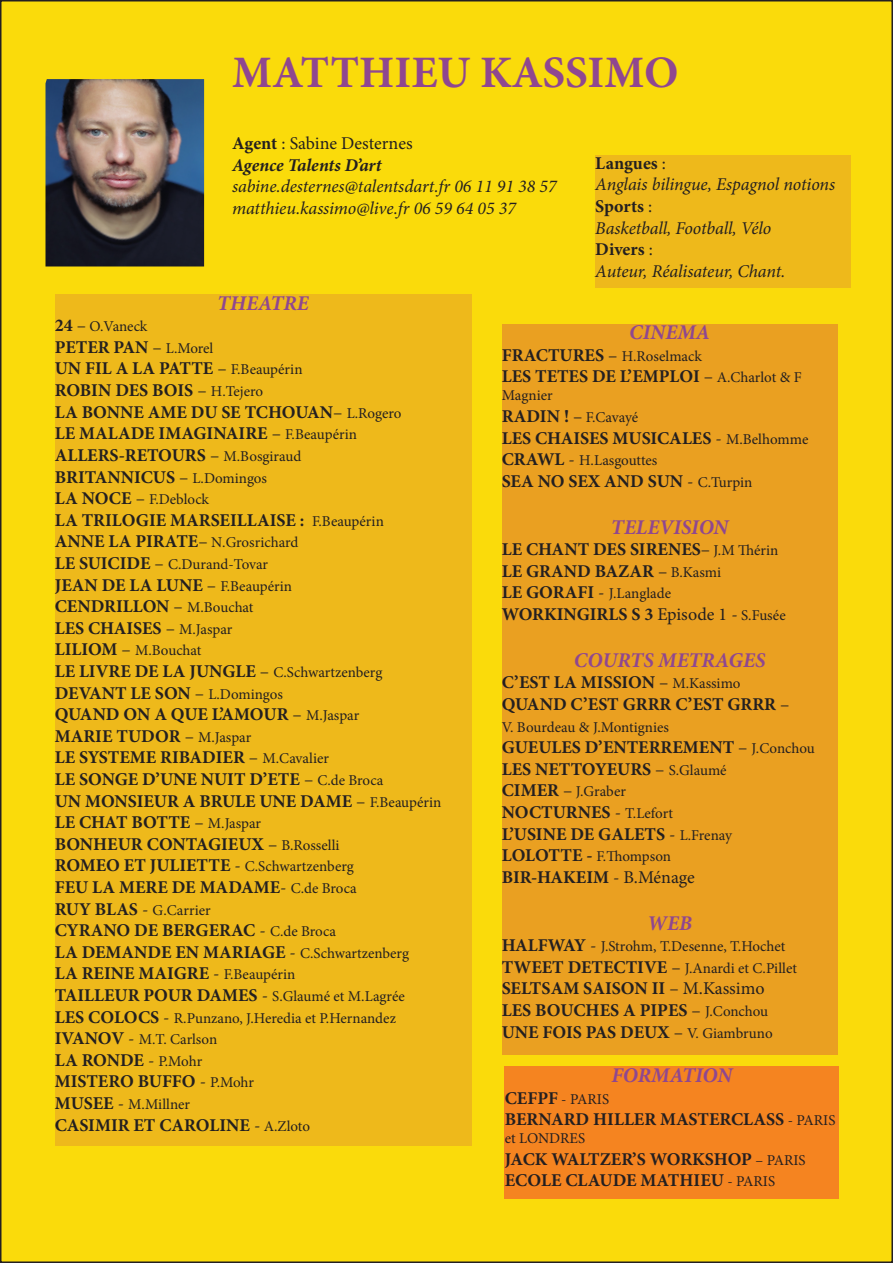
<style>
.page{position:relative;width:893px;height:1263px;background:#fff}
.page>*{position:absolute;margin:0;border:0;box-sizing:border-box;transform-origin:0 0}
.t1{font:700 45px "Minion Pro";color:#8f4790}
.t2{font:italic 700 21px "Minion Pro";color:#8f4790}
.t3{font:700 18px "Minion Pro";color:#231f20}
.t4{font:italic 18px "Minion Pro";letter-spacing:-.005em;color:#231f20}
.t5{font:18px "Minion Pro";color:#231f20}
.t6{font:italic 700 18px "Minion Pro";letter-spacing:-.005em;color:#231f20}
.t7{font:15px "Minion Pro";color:#231f20}
.s1{font-weight:700}
.s2{font-weight:400}
.s3{font-weight:700;font-size:18px}
.s4{font-size:18px}
.s5{font-weight:400;font-size:15px}
</style>
<div class="page">
<div style="left:1px;top:1px;width:891px;height:1261px;background:#fadb0b"></div>
<div style="left:595px;top:156px;width:255px;height:132px;background:#eeb91b"></div>
<img style="left:45px;top:79px;width:159px;height:187px">
<div style="left:502px;top:324px;width:335px;height:730px;background:#eaa021"></div>
<div style="left:55px;top:294px;width:416px;height:852px;background:#eeb91b"></div>
<div style="left:505px;top:1067px;width:334px;height:132px;background:#f58420"></div>
<p class="t1" style="left:232px;top:41px;width:448px">MATTHIEU KASSIMO</p>
<p class="t5" style="left:232px;top:131px;width:182px"><span class="s1">Agent</span> : Sabine Desternes</p>
<p class="t6" style="left:232px;top:152px;width:151px">Agence Talents D’art</p>
<p class="t4" style="left:232px;top:174px;width:326px">sabine.desternes@talentsdart.fr 06 11 91 38 57</p>
<p class="t4" style="left:232px;top:196px;width:285px">matthieu.kassimo@live.fr 06 59 64 05 37</p>
<p class="t2" style="left:217px;top:288px;width:93px">THEATRE</p>
<p class="t3" style="left:595px;top:150px;width:72px">Langues <span class="s2">:</span></p>
<p class="t4" style="left:595px;top:172px;width:241px">Anglais bilingue, Espagnol notions</p>
<p class="t3" style="left:595px;top:193px;width:58px">Sports <span class="s2">:</span></p>
<p class="t4" style="left:595px;top:215px;width:177px">Basketball, Football, Vélo</p>
<p class="t3" style="left:595px;top:237px;width:59px">Divers <span class="s2">:</span></p>
<p class="t4" style="left:595px;top:259px;width:192px">Auteur, Réalisateur, Chant.</p>
<p class="t7" style="left:55px;top:316px;width:94px"><span class="s3">24</span> <span class="s4">–</span> O.Vaneck</p>
<p class="t3" style="left:55px;top:334px;width:160px">PETER PAN <span class="s2">–</span> <span class="s5">L.Morel</span></p>
<p class="t3" style="left:55px;top:356px;width:249px">UN FIL A LA PATTE <span class="s2">–</span> <span class="s5">F.Beaupérin</span></p>
<p class="t3" style="left:55px;top:378px;width:210px">ROBIN DES BOIS <span class="s2">–</span> <span class="s5">H.Tejero</span></p>
<p class="t3" style="left:55px;top:399px;width:348px">LA BONNE AME DU SE TCHOUAN<span class="s2">–</span> <span class="s5">L.Rogero</span></p>
<p class="t3" style="left:55px;top:421px;width:304px">LE MALADE IMAGINAIRE <span class="s2">–</span> <span class="s5">F.Beaupérin</span></p>
<p class="t3" style="left:55px;top:442px;width:248px">ALLERS-RETOURS <span class="s2">–</span> <span class="s5">M.Bosgiraud</span></p>
<p class="t3" style="left:55px;top:464px;width:214px">BRITANNICUS <span class="s2">–</span> <span class="s5">L.Domingos</span></p>
<p class="t7" style="left:55px;top:489px;width:156px"><span class="s3">LA NOCE</span> <span class="s4">–</span> F.Deblock</p>
<p class="t3" style="left:55px;top:507px;width:331px">LA TRILOGIE MARSEILLAISE : <span class="s5">F.Beaupérin</span></p>
<p class="t7" style="left:55px;top:532px;width:245px"><span class="s3">ANNE LA PIRATE</span><span class="s4">–</span> N.Grosrichard</p>
<p class="t7" style="left:55px;top:554px;width:215px"><span class="s3">LE SUICIDE</span> <span class="s4">–</span> C.Durand-Tovar</p>
<p class="t3" style="left:55px;top:572px;width:239px">JEAN DE LA LUNE <span class="s2">–</span> <span class="s5">F.Beaupérin</span></p>
<p class="t3" style="left:55px;top:594px;width:200px">CENDRILLON <span class="s2">–</span> <span class="s5">M.Bouchat</span></p>
<p class="t3" style="left:55px;top:615px;width:179px">LES CHAISES <span class="s2">–</span> <span class="s5">M.Jaspar</span></p>
<p class="t7" style="left:55px;top:640px;width:148px"><span class="s3">LILIOM</span> <span class="s4">–</span> M.Bouchat</p>
<p class="t3" style="left:55px;top:658px;width:329px">LE LIVRE DE LA JUNGLE <span class="s2">–</span> <span class="s5">C.Schwartzenberg</span></p>
<p class="t3" style="left:55px;top:680px;width:230px">DEVANT LE SON <span class="s2">–</span> <span class="s5">L.Domingos</span></p>
<p class="t3" style="left:55px;top:702px;width:306px">QUAND ON A QUE L’AMOUR <span class="s2">–</span> <span class="s5">M.Jaspar</span></p>
<p class="t3" style="left:55px;top:723px;width:198px">MARIE TUDOR <span class="s2">–</span> <span class="s5">M.Jaspar</span></p>
<p class="t3" style="left:55px;top:745px;width:276px">LE SYSTEME RIBADIER <span class="s2">–</span> <span class="s5">M.Cavalier</span></p>
<p class="t3" style="left:55px;top:766px;width:330px">LE SONGE D’UNE NUIT D’ETE <span class="s2">–</span> <span class="s5">C.de Broca</span></p>
<p class="t3" style="left:55px;top:788px;width:388px">UN MONSIEUR A BRULE UNE DAME <span class="s2">–</span> <span class="s5">F.Beaupérin</span></p>
<p class="t3" style="left:55px;top:810px;width:208px">LE CHAT BOTTE <span class="s2">–</span> <span class="s5">M.Jaspar</span></p>
<p class="t3" style="left:55px;top:831px;width:286px">BONHEUR CONTAGIEUX <span class="s2">–</span> <span class="s5">B.Rosselli</span></p>
<p class="t7" style="left:55px;top:856px;width:301px"><span class="s3">ROMEO ET JULIETTE</span> <span class="s4">-</span> C.Schwartzenberg</p>
<p class="t3" style="left:55px;top:874px;width:303px">FEU LA MERE DE MADAME<span class="s2">-</span> <span class="s5">C.de Broca</span></p>
<p class="t7" style="left:55px;top:900px;width:157px"><span class="s3">RUY BLAS</span> <span class="s4">-</span> G.Carrier</p>
<p class="t3" style="left:55px;top:918px;width:283px">CYRANO DE BERGERAC <span class="s2">-</span> <span class="s5">C.de Broca</span></p>
<p class="t3" style="left:55px;top:939px;width:356px">LA DEMANDE EN MARIAGE <span class="s2">-</span> <span class="s5">C.Schwartzenberg</span></p>
<p class="t3" style="left:55px;top:961px;width:242px">LA REINE MAIGRE <span class="s2">-</span> <span class="s5">F.Beaupérin</span></p>
<p class="t7" style="left:55px;top:986px;width:352px"><span class="s3">TAILLEUR POUR DAMES</span> <span class="s4">-</span> S.Glaumé et M.Lagrée</p>
<p class="t7" style="left:55px;top:1008px;width:343px"><span class="s3">LES COLOCS</span> <span class="s4">-</span> R.Punzano, J.Heredia et P.Hernandez</p>
<p class="t7" style="left:55px;top:1029px;width:164px"><span class="s3">IVANOV</span> <span class="s4">-</span> M.T. Carlson</p>
<p class="t3" style="left:55px;top:1047px;width:149px">LA RONDE <span class="s2">-</span> <span class="s5">P.Mohr</span></p>
<p class="t3" style="left:55px;top:1069px;width:201px">MISTERO BUFFO <span class="s2">-</span> <span class="s5">P.Mohr</span></p>
<p class="t7" style="left:55px;top:1094px;width:137px"><span class="s3">MUSEE</span> <span class="s4">-</span> M.Millner</p>
<p class="t3" style="left:55px;top:1112px;width:257px">CASIMIR ET CAROLINE <span class="s2">-</span> <span class="s5">A.Zloto</span></p>
<p class="t2" style="left:629px;top:317px;width:82px">CINEMA</p>
<p class="t7" style="left:502px;top:346px;width:202px"><span class="s3">FRACTURES</span> <span class="s4">–</span> H.Roselmack</p>
<p class="t3" style="left:502px;top:364px;width:301px">LES TETES DE L’EMPLOI <span class="s2">–</span> <span class="s5">A.Charlot &amp; F</span></p>
<p class="t7" style="left:502px;top:386px;width:52px">Magnier</p>
<p class="t7" style="left:502px;top:407px;width:138px"><span class="s3">RADIN !</span> <span class="s4">–</span> F.Cavayé</p>
<p class="t3" style="left:502px;top:425px;width:308px">LES CHAISES MUSICALES <span class="s2">-</span> <span class="s5">M.Belhomme</span></p>
<p class="t7" style="left:502px;top:450px;width:157px"><span class="s3">CRAWL</span> <span class="s4">-</span> H.Lasgouttes</p>
<p class="t3" style="left:502px;top:468px;width:252px">SEA NO SEX AND SUN <span class="s2">-</span> <span class="s5">C.Turpin</span></p>
<p class="t2" style="left:611px;top:512px;width:119px">TELEVISION</p>
<p class="t3" style="left:502px;top:537px;width:278px">LE CHANT DES SIRENES<span class="s2">–</span> <span class="s5">J.M Thérin</span></p>
<p class="t3" style="left:502px;top:558px;width:221px">LE GRAND BAZAR <span class="s2">–</span> <span class="s5">B.Kasmi</span></p>
<p class="t7" style="left:502px;top:584px;width:171px"><span class="s3">LE GORAFI</span> <span class="s4">-</span> J.Langlade</p>
<p class="t3" style="left:502px;top:602px;width:285px">WORKINGIRLS S 3 <span class="s2">Episode 1 -</span> <span class="s5">S.Fusée</span></p>
<p class="t2" style="left:574px;top:645px;width:193px">COURTS METRAGES</p>
<p class="t3" style="left:502px;top:670px;width:240px">C’EST LA MISSION <span class="s2">–</span> <span class="s5">M.Kassimo</span></p>
<p class="t3" style="left:502px;top:692px;width:289px">QUAND C’EST GRRR C’EST GRRR <span class="s2">–</span></p>
<p class="t7" style="left:502px;top:717px;width:169px">V. Bourdeau &amp; J.Montignies</p>
<p class="t3" style="left:502px;top:735px;width:315px">GUEULES D’ENTERREMENT <span class="s2">–</span> <span class="s5">J.Conchou</span></p>
<p class="t3" style="left:502px;top:756px;width:226px">LES NETTOYEURS <span class="s2">–</span> <span class="s5">S.Glaumé</span></p>
<p class="t7" style="left:502px;top:782px;width:126px"><span class="s3">CIMER</span> <span class="s4">–</span> J.Graber</p>
<p class="t3" style="left:502px;top:800px;width:173px">NOCTURNES <span class="s2">-</span> <span class="s5">T.Lefort</span></p>
<p class="t3" style="left:502px;top:821px;width:232px">L’USINE DE GALETS <span class="s2">-</span> <span class="s5">L.Frenay</span></p>
<p class="t7" style="left:502px;top:846px;width:171px"><span class="s3">LOLOTTE -</span> F.Thompson</p>
<p class="t3" style="left:502px;top:864px;width:194px">BIR-HAKEIM <span class="s2">- B.Ménage</span></p>
<p class="t2" style="left:647px;top:908px;width:47px">WEB</p>
<p class="t7" style="left:502px;top:936px;width:285px"><span class="s3">HALFWAY</span> <span class="s4">-</span> J.Strohm, T.Desenne, T.Hochet</p>
<p class="t7" style="left:502px;top:958px;width:297px"><span class="s3">TWEET DETECTIVE</span> <span class="s4">–</span> J.Anardi et C.Pillet</p>
<p class="t3" style="left:502px;top:976px;width:264px">SELTSAM SAISON II <span class="s2">– M.Kassimo</span></p>
<p class="t3" style="left:502px;top:998px;width:268px">LES BOUCHES A PIPES <span class="s2">–</span> <span class="s5">J.Conchou</span></p>
<p class="t3" style="left:502px;top:1019px;width:272px">UNE FOIS PAS DEUX <span class="s2">–</span> <span class="s5">V. Giambruno</span></p>
<p class="t2" style="left:611px;top:1060px;width:122px">FORMATION</p>
<p class="t7" style="left:505px;top:1089px;width:106px"><span class="s3">CEFPF</span> - PARIS</p>
<p class="t3" style="left:505px;top:1107px;width:332px">BERNARD HILLER MASTERCLASS <span class="s5">- PARIS</span></p>
<p class="t7" style="left:505px;top:1128px;width:82px">et LONDRES</p>
<p class="t3" style="left:505px;top:1146px;width:302px">JACK WALTZER’S WORKSHOP <span class="s5">– PARIS</span></p>
<p class="t3" style="left:505px;top:1168px;width:272px">ECOLE CLAUDE MATHIEU <span class="s5">- PARIS</span></p>
</div>
